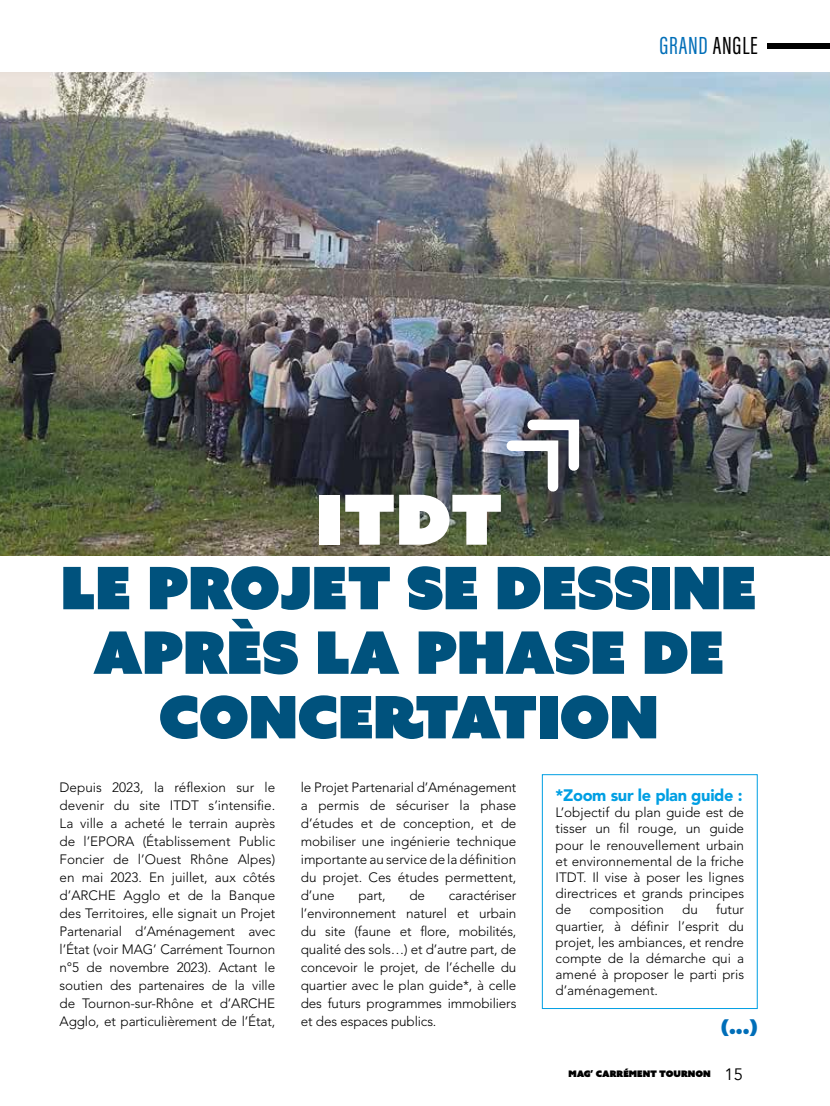
<style>
.page{position:relative;width:830px;height:1106px;background:#fff}
.page>*{position:absolute;margin:0;border:0;box-sizing:border-box;transform-origin:0 0}
.t1{font:69px "Azo Sans Uber";color:#fff}
.t2{font:58.5px/64.5px "Azo Sans Uber";letter-spacing:-.01em;color:#00527d;text-align:center}
.t3{font:25.5px "Acumin Pro Extra Cond";letter-spacing:.03em;color:#006eb8}
.t4{font:17.55px "Azo Sans Uber";color:#006eb8}
.t5{font:900 16.5px "Avenir LT Std";letter-spacing:-.02em;color:#009fe3}
.t6{font:16.5px "Avenir";color:#000}
.t7{font:300 13.5px/18px "Avenir LT Std";color:#000;text-align:justify}
.t8{font:9px "Azo Sans Uber";color:#000}
.s1{color:#000}
</style>
<div class="page">
<div style="left:766px;top:43px;width:63px;height:6px;background:#000"></div>
<img style="left:0;top:72px;width:829px;height:483px">
<img style="left:501px;top:414px;width:83px;height:83px">
<div style="left:541px;top:774px;width:216px;height:234px;border:1px solid #009fe3"></div>
<h3 class="t3" style="left:659px;top:30px;width:100px">GRAND <span class="s1">ANGLE</span></h3>
<h1 class="t1" style="left:316px;top:473px;width:188px">ITDT</h1>
<h2 class="t2" style="left:61px;top:555px;width:697px">LE PROJET SE DESSINE<br>APRÈS LA PHASE DE<br>CONCERTATION</h2>
<p class="t7" style="left:60px;top:778px;width:217px">Depuis 2023, la réflexion sur le devenir du site ITDT s’intensifie.<br>La ville a acheté le terrain auprès de l’EPORA (Établissement Public Foncier de l’Ouest Rhône Alpes) en mai 2023. En juillet, aux côtés d’ARCHE Agglo et de la Banque des Territoires, elle signait un Projet Partenarial d’Aménagement avec l’État (voir MAG’ Carrément Tournon n°5 de novembre 2023). Actant le soutien des partenaires de la ville de Tournon-sur-Rhône et d’ARCHE Agglo, et particulièrement de l’État,</p>
<p class="t7" style="left:300px;top:778px;width:217px">le Projet Partenarial d’Aménagement a permis de sécuriser la phase d’études et de conception, et de mobiliser une ingénierie technique importante au service de la définition du projet. Ces études permettent, d’une</p>
<p class="t7" style="left:358px;top:886px;width:29px">part,</p>
<p class="t7" style="left:409px;top:886px;width:17px">de</p>
<p class="t7" style="left:300px;top:886px;width:217px;text-indent:148px">caractériser l’environnement naturel et urbain du site (faune et flore, mobilités, qualité des sols…) et d’autre part, de concevoir le projet, de l’échelle du quartier avec le plan guide*, à celle des futurs programmes immobiliers et des espaces publics.</p>
<p class="t5" style="left:555px;top:785px;width:188px">*Zoom sur le plan guide :</p>
<p class="t7" style="left:555px;top:804px;width:190px;line-height:16.2px">L’objectif du plan guide est de tisser un fil rouge, un guide pour le renouvellement urbain et environnemental de la friche ITDT. Il vise à poser les lignes directrices et grands principes de</p>
<p class="t7" style="left:555px;top:901px;width:190px;line-height:16.2px;text-indent:160px">futur quartier, à définir l’esprit du projet, les ambiances, et rendre compte de la démarche qui a amené à proposer le parti pris d’aménagement.</p>
<p class="t7" style="left:589px;top:900px;width:76px">composition</p>
<p class="t7" style="left:681px;top:900px;width:17px">du</p>
<p class="t4" style="left:720px;top:1015px;width:38px">(...)</p>
<p class="t8" style="left:568px;top:1067px;width:144px">MAG’ CARRÉMENT TOURNON</p>
<p class="t6" style="left:724px;top:1064px;width:20px">15</p>
</div>
